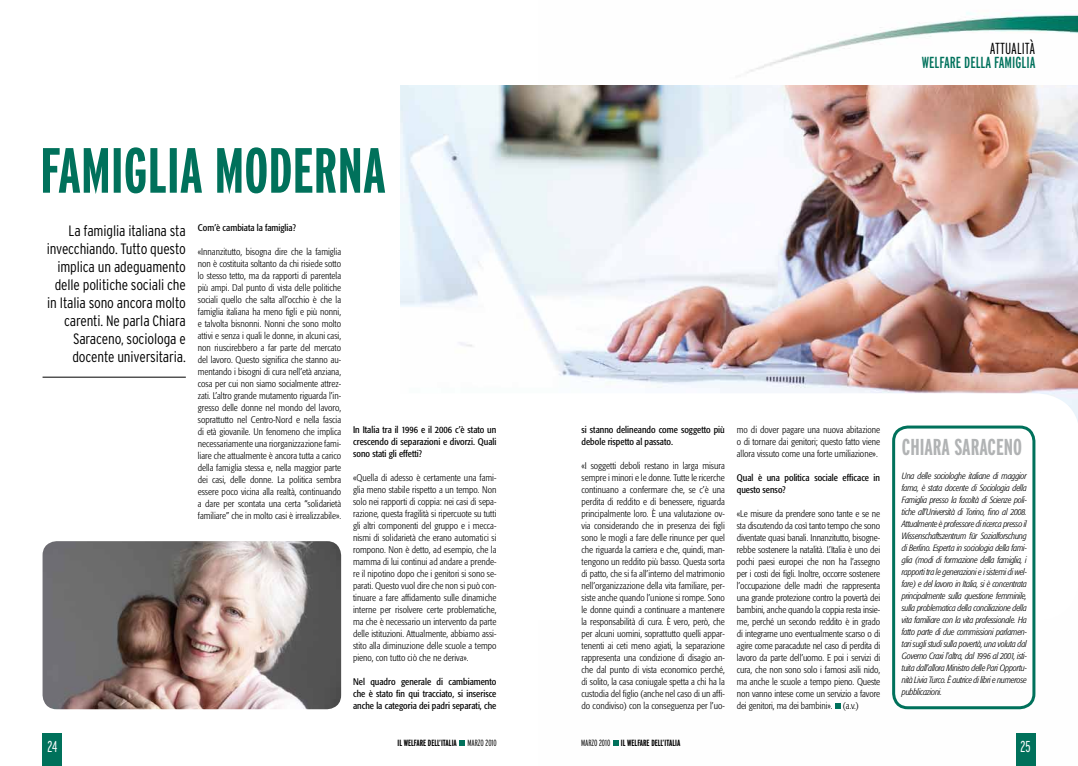
<style>
.page{position:relative;width:1078px;height:766px;background:#fff}
.page>*{position:absolute;margin:0;border:0;box-sizing:border-box;transform-origin:0 0}
.t1{font:700 extra-condensed 23px "Interstate";color:#b1b3b4}
.t2{font:extra-condensed 16px "Interstate";color:#00715b}
.t3{font:300 extra-condensed 16px "Interstate";color:#000}
.t4{font:300 extra-condensed 15.8px "Interstate";color:#fff}
.t5{font:300 condensed 15px/18px "Interstate";letter-spacing:-.01em;color:#000;text-align:right}
.t6{font:300 condensed 9.5px/12px "Formata";color:#000;text-align:justify}
.t7{font:condensed 9.5px/12px "Formata";color:#000;text-align:justify}
.t8{font:italic 300 condensed 9px/12px "Formata";letter-spacing:-.03em;color:#000;text-align:justify}
.t9{font:700 extra-condensed 9px "Interstate";color:#000}
.s1{font-weight:300}
</style>
<div class="page">
<img style="left:613px;top:12px;width:464px;height:753px">
<div style="left:1015px;top:733px;width:20px;height:32px;background:#00715b"></div>
<div style="left:43px;top:733px;width:19px;height:32px;background:#00715b"></div>
<svg style="left:613px;top:740px;width:5px;height:5px"></svg>
<svg style="left:459px;top:740px;width:6px;height:5px"></svg>
<img style="left:401px;top:85px;width:676px;height:308px">
<svg style="left:341px;top:393px;width:736px;height:227px"></svg>
<hr style="left:43px;top:377px;width:143px;height:1px;background:#000">
<img style="left:43px;top:541px;width:298px;height:168px">
<svg style="left:43px;top:147px;width:342px;height:47px"></svg>
<div style="left:891px;top:425px;width:144px;height:284px;border:3px solid #00715b;border-radius:14px"></div>
<svg style="left:834px;top:702px;width:6px;height:6px"></svg>
<h3 class="t5" style="left:47px;top:222px;width:140px">La famiglia italiana sta invecchiando. Tutto questo implica un adeguamento delle politiche sociali che in Italia sono ancora molto carenti. Ne parla Chiara<br>Saraceno, sociologa e docente universitaria.</h3>
<p class="t7" style="left:198px;top:222px;width:99px">Com’è cambiata la famiglia?</p>
<p class="t6" style="left:198px;top:246px;width:145px">«Innanzitutto, bisogna dire che la famiglia non è costituita soltanto da chi risiede sotto lo stesso tetto, ma da rapporti di parentela più ampi. Dal punto di vista delle politiche sociali quello che salta all’occhio è che la famiglia italiana ha meno figli e più nonni, e talvolta bisnonni. Nonni che sono molto attivi e senza i quali le donne, in alcuni casi, non riuscirebbero a far parte del mercato del lavoro. Questo significa che stanno au&shy;mentando i bisogni di cura nell’età anziana, cosa per cui non siamo socialmente attrez&shy;zati. L’altro grande mutamento riguarda l’in&shy;gresso delle donne nel mondo del lavoro, soprattutto nel Centro-Nord e nella fascia di età giovanile. Un fenomeno che implica necessariamente una riorganizzazione fami&shy;liare che attualmente è ancora tutta a carico della famiglia stessa e, nella maggior parte dei casi, delle donne. La politica sembra essere poco vicina alla realtà, continuando a dare per scontata una certa “solidarietà familiare” che in molto casi è irrealizzabile».</p>
<p class="t7" style="left:353px;top:423px;width:145px">In Italia tra il 1996 e il 2006 c’è stato un crescendo di separazioni e divorzi. Quali sono stati gli effetti?</p>
<p class="t6" style="left:353px;top:471px;width:145px">«Quella di adesso è certamente una fami&shy;glia meno stabile rispetto a un tempo. Non solo nei rapporti di coppia: nei casi di sepa&shy;razione, questa fragilità si ripercuote su tutti gli altri componenti del gruppo e i mecca&shy;nismi di solidarietà che erano automatici si rompono. Non è detto, ad esempio, che la mamma di lui continui ad andare a prende&shy;re il nipotino dopo che i genitori si sono se&shy;parati. Questo vuol dire che non si può con&shy;tinuare a fare affidamento sulle dinamiche interne per risolvere certe problematiche, ma che è necessario un intervento da parte delle istituzioni. Attualmente, abbiamo assi&shy;stito alla diminuzione delle scuole a tempo pieno, con tutto ciò che ne deriva».</p>
<p class="t7" style="left:353px;top:675px;width:145px">Nel quadro generale di cambiamento che è stato fin qui tracciato, si inserisce anche la categoria dei padri separati, che</p>
<h2 class="t3" style="left:989px;top:39px;width:47px">ATTUALITÀ</h2>
<h2 class="t2" style="left:921px;top:53px;width:115px">WELFARE DELLA FAMIGLIA</h2>
<p class="t7" style="left:581px;top:423px;width:145px">si stanno delineando come soggetto più debole rispetto al passato.</p>
<p class="t6" style="left:581px;top:459px;width:145px">«I soggetti deboli restano in larga misura sempre i minori e le donne. Tutte le ricerche continuano a confermare che, se c’è una perdita di reddito e di benessere, riguarda principalmente loro. È una valutazione ov&shy;via considerando che in presenza dei figli sono le mogli a fare delle rinunce per quel che riguarda la carriera e che, quindi, man&shy;tengono un reddito più basso. Questa sorta di patto, che si fa all’interno del matrimonio nell’organizzazione della vita familiare, per&shy;siste anche quando l’unione si rompe. Sono le donne quindi a continuare a mantenere la responsabilità di cura. È vero, però, che per alcuni uomini, soprattutto quelli appar&shy;tenenti ai ceti meno agiati, la separazione rappresenta una condizione di disagio an&shy;che dal punto di vista economico perché, di solito, la casa coniugale spetta a chi ha la custodia del figlio (anche nel caso di un affi&shy;do condiviso) con la conseguenza per l’uo-</p>
<p class="t6" style="left:736px;top:423px;width:145px">mo di dover pagare una nuova abitazione o di tornare dai genitori; questo fatto viene allora vissuto come una forte umiliazione».</p>
<p class="t7" style="left:736px;top:471px;width:145px">Qual è una politica sociale efficace in questo senso?</p>
<p class="t6" style="left:736px;top:507px;width:145px">«Le misure da prendere sono tante e se ne sta discutendo da così tanto tempo che sono diventate quasi banali. Innanzitutto, bisogne&shy;rebbe sostenere la natalità. L’Italia è uno dei pochi paesi europei che non ha l’assegno per i costi dei figli. Inoltre, occorre sostenere l’occupazione delle madri che rappresenta una grande protezione contro la povertà dei bambini, anche quando la coppia resta insie&shy;me, perché un secondo reddito è in grado di integrarne uno eventualmente scarso o di agire come paracadute nel caso di perdita di lavoro da parte dell’uomo. E poi i servizi di cura, che non sono solo i famosi asili nido, ma anche le scuole a tempo pieno. Queste non vanno intese come un servizio a favore dei genitori, ma dei bambini». (a.v.)</p>
<h1 class="t1" style="left:901px;top:434px;width:122px">CHIARA SARACENO</h1>
<p class="t8" style="left:901px;top:469px;width:126px">Una delle sociologhe italiane di maggior fama, è stata docente di Sociologia della Famiglia presso la facoltà di Scienze poli&shy;tiche all’Università di Torino, fino al 2008.<br>Attualmente è professore di ricerca presso il Wissenschaftszentrum für Sozialforschung di Berlino. Esperta in sociologia della fami&shy;glia (modi di formazione della famiglia, i rapporti tra le generazioni e i sistemi di wel&shy;fare) e del lavoro in Italia, si è concentrata principalmente sulla questione femminile, sulla problematica della conciliazione della vita familiare con la vita professionale. Ha fatto parte di due commissioni parlamen&shy;tari sugli studi sulla povertà, una voluta dal Governo Craxi l’altra, dal 1996 al 2001, isti&shy;tuita dall’allora Ministro delle Pari Opportu&shy;nità Livia Turco. È autrice di libri e numerose pubblicazioni.</p>
<p class="t9" style="left:397px;top:738px;width:101px">IL WELFARE DELL’ITALIA <span class="s1">MARZO 2010</span></p>
<p class="t9" style="left:581px;top:738px;width:101px"><span class="s1">MARZO 2010</span> IL WELFARE DELL’ITALIA</p>
<h3 class="t4" style="left:48px;top:737px;width:11px">24</h3>
<h3 class="t4" style="left:1020px;top:737px;width:12px">25</h3>
</div>
